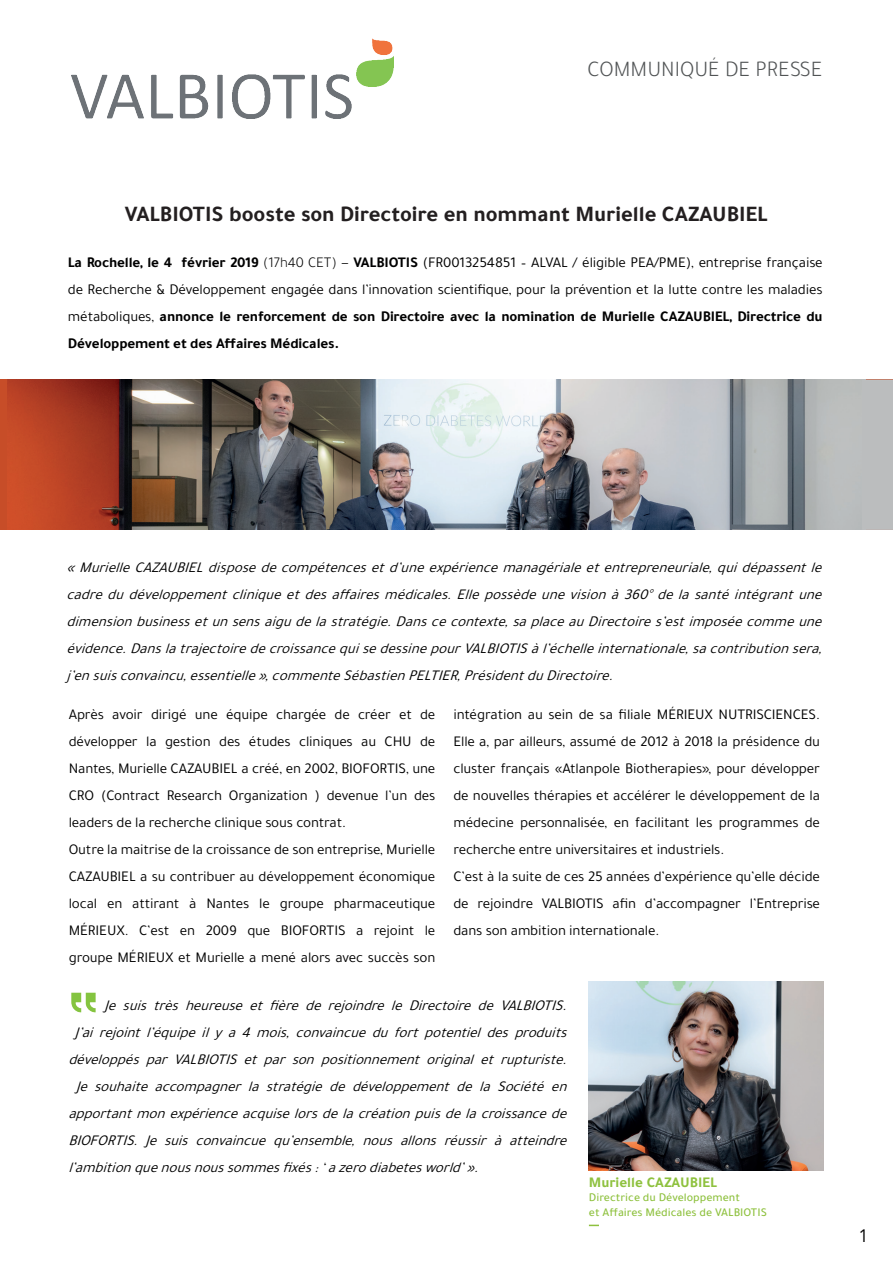
<style>
.page{position:relative;width:893px;height:1263px;background:#fff}
.page>*{position:absolute;margin:0;border:0;box-sizing:border-box;transform-origin:0 0}
.t1{font:700 22.5px "Tajawal";color:#231f20}
.t2{font:300 22.5px "Tajawal";color:#515455}
.t3{font:18px "Avenir";color:#000001}
.t4{font:15px/27px "Tajawal";letter-spacing:-.01em;color:#000001}
.t5{font:italic 15px/27px "Tajawal";letter-spacing:-.01em;color:#000001;text-align:justify}
.t6{font:700 15px "Tajawal";color:#8ec13e}
.t7{font:500 12px/14.4px "Tajawal";color:#8ec13e}
.s1{font-weight:700}
.s2{font-weight:300}
.s3{font-family:"Minion Pro"}
</style>
<div class="page">
<img style="left:72px;top:38px;width:321px;height:80px">
<img style="left:588px;top:981px;width:235px;height:190px">
<img style="left:71px;top:992px;width:25px;height:21px">
<img style="left:8px;top:379px;width:854px;height:151px">
<div style="left:862px;top:379px;width:31px;height:151px;background:#bbbdbe"></div>
<h1 class="t2" style="left:587px;top:54px;width:237px">COMMUNIQUÉ DE PRESSE</h1>
<h1 class="t1" style="left:125px;top:197px;width:644px">VALBIOTIS booste son Directoire en nommant Murielle CAZAUBIEL</h1>
<p class="t4" style="left:68px;top:249px;width:756px;text-align:justify"><span class="s1">La Rochelle, le 4 février 2019</span> <span class="s2">(17h40 CET)</span> <span class="s3">–</span> <span class="s1">VALBIOTIS</span> (FR0013254851 – ALVAL / éligible PEA/PME), entreprise française de Recherche &amp; Développement engagée dans l’innovation scientifique, pour la prévention et la lutte contre les maladies métaboliques, <span class="s1">annonce le renforcement de son Directoire avec la nomination de Murielle CAZAUBIEL, Directrice du Développement et des Affaires Médicales.</span></p>
<p class="t5" style="left:66px;top:554px;width:763px">«MurielleCAZAUBIELdisposedecompétencesetd’uneexpériencemanagérialeetentrepreneuriale,quidépassentle cadredudéveloppementcliniqueetdesaffairesmédicales.Ellepossèdeunevisionà360°delasantéintégrantune dimensionbusinessetunsensaigudelastratégie.Danscecontexte,saplaceauDirectoires’estimposéecommeune évidence.DanslatrajectoiredecroissancequisedessinepourVALBIOTISàl’échelleinternationale,sacontributionsera, j ’ensuisconvaincu,essentielle»,commenteSébastienPELTIER,PrésidentduDirectoire.</p>
<p class="t4" style="left:69px;top:701px;width:368px">Après avoir dirigé une équipe chargée de créer et de développer la gestion des études cliniques au CHU de Nantes, Murielle CAZAUBIEL a créé, en 2002, BIOFORTIS, une CRO (Contract Research Organization ) devenue l’un des leaders de la recherche clinique sous contrat.<br>Outre la maitrise de la croissance de son entreprise, Murielle CAZAUBIEL a su contribuer au développement économique local en attirant à Nantes le groupe pharmaceutique MÉRIEUX. C’est en 2009 que BIOFORTIS a rejoint le groupe MÉRIEUX et Murielle a mené alors avec succès son</p>
<p class="t4" style="left:453px;top:701px;width:368px">intégration au sein de sa filiale MÉRIEUX NUTRISCIENCES.<br>Elle a, par ailleurs, assumé de 2012 à 2018 la présidence du cluster français «Atlanpole Biotherapies», pour développer de nouvelles thérapies et accélérer le développement de la médecine personnalisée, en facilitant les programmes de recherche entre universitaires et industriels.<br>C’est à la suite de ces 25 années d’expérience qu’elle décide de rejoindre VALBIOTIS afin d’accompagner l’Entreprise dans son ambition internationale.</p>
<p class="t5" style="left:105px;top:991px;width:469px">JesuistrèsheureuseetfièrederejoindreleDirectoiredeVALBIOTIS.</p>
<p class="t5" style="left:75px;top:1018px;width:499px">J ’airejointl’équipeilya4mois,convaincuedufortpotentieldesproduits</p>
<p class="t5" style="left:68px;top:1045px;width:506px">développésparVALBIOTISetparsonpositionnementoriginaletrupturiste.</p>
<p class="t5" style="left:76px;top:1072px;width:498px">Je souhaite accompagner la stratégie de développement de la Société en</p>
<p class="t5" style="left:68px;top:1099px;width:506px">apportantmonexpérienceacquiselorsdelacréationpuisdelacroissancede</p>
<p class="t5" style="left:68px;top:1126px;width:506px">BIOFORTIS. Je suis convaincue qu’ensemble, nous allons réussir à atteindre</p>
<p class="t5" style="left:68px;top:1153px;width:417px">l’ambitionquenousnoussommesfixés:‘azerodiabetesworld’».</p>
<p class="t6" style="left:589px;top:1171px;width:130px">Murielle CAZAUBIEL</p>
<p class="t7" style="left:589px;top:1190px;width:180px">Directrice du Développement<br>et Affaires Médicales de VALBIOTIS</p>
<p class="t3" style="left:858px;top:1225px;width:12px">1</p>
</div>
